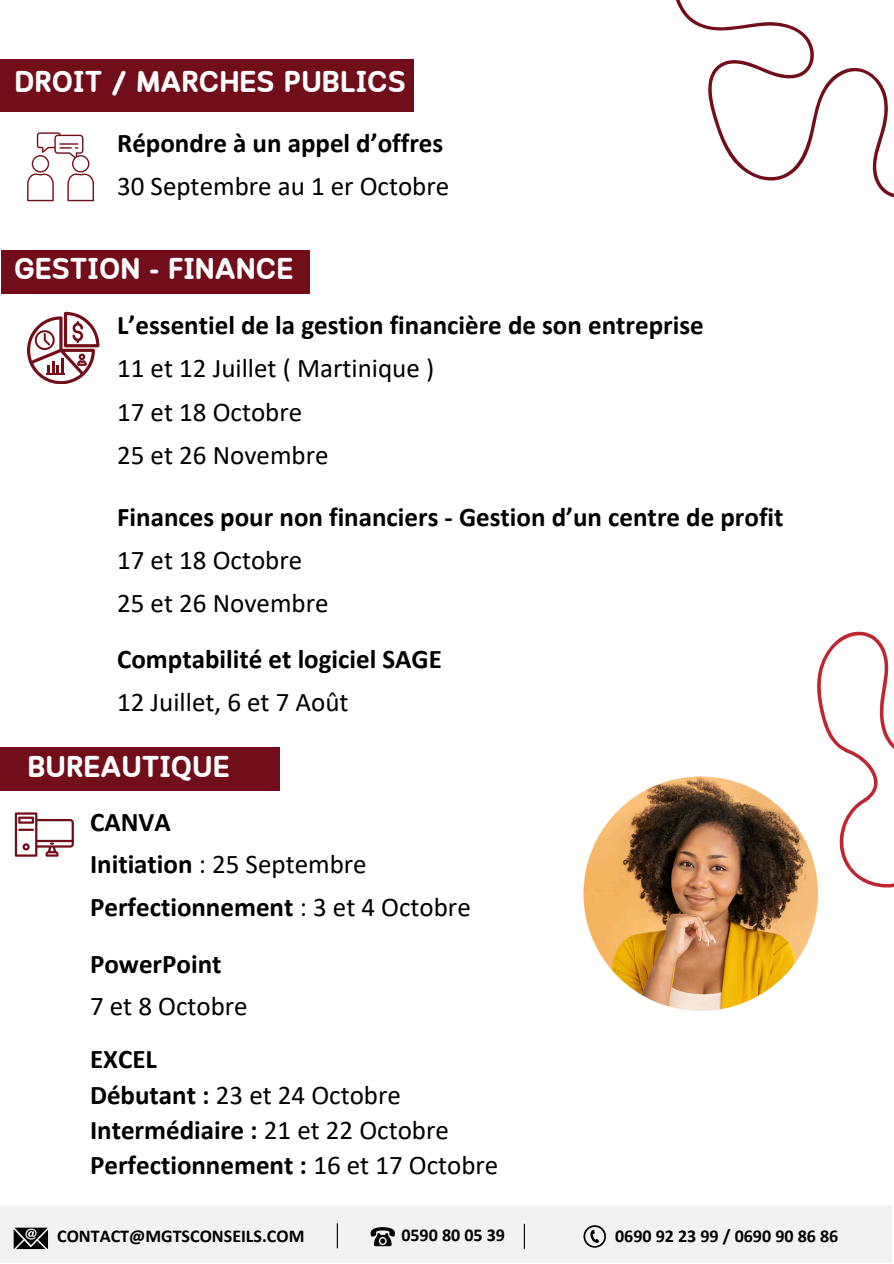
<style>
.page{position:relative;width:894px;height:1264px;background:#fff}
.page>*{position:absolute;margin:0;border:0;box-sizing:border-box;transform-origin:0 0}
.t1{font:700 30px "Cloud Soft";color:#fff}
.t2{font:700 27px/42.8px "Calibri";color:#000}
.t3{font:27px/43px "Calibri";color:#000}
.t4{font:700 18px "Calibri";color:#000}
.s1{font-weight:400}
.s2{font-weight:700}
</style>
<div class="page">
<svg style="left:676px;top:0;width:217px;height:197px"></svg>
<img style="left:583px;top:776px;width:234px;height:234px;border-radius:50%">
<div style="left:0;top:59px;width:413px;height:52px;background:#720e19"></div>
<svg style="left:27px;top:132px;width:67px;height:69px"></svg>
<svg style="left:27px;top:312px;width:72px;height:72px"></svg>
<div style="left:1px;top:250px;width:309px;height:44px;background:#720e19"></div>
<svg style="left:785px;top:631px;width:108px;height:263px"></svg>
<svg style="left:15px;top:812px;width:58px;height:44px"></svg>
<div style="left:0;top:747px;width:279px;height:44px;background:#720e19"></div>
<div style="left:0;top:1205px;width:891px;height:57px;background:#f2f2f2"></div>
<svg style="left:583px;top:1225px;width:23px;height:22px"></svg>
<svg style="left:370px;top:1227px;width:25px;height:19px"></svg>
<svg style="left:337px;top:1223px;width:1px;height:25px"></svg>
<hr style="left:523px;top:1223px;width:2px;height:25px;background:#000">
<svg style="left:14px;top:1227px;width:34px;height:21px"></svg>
<h2 class="t1" style="left:14px;top:65px;width:393px">DROIT / MARCHES PUBLICS</h2>
<p class="t2" style="left:117px;top:124px;width:333px">Répondre à un appel d’offres<br><span class="s1">30 Septembre au 1 er Octobre</span></p>
<h2 class="t1" style="left:14px;top:252px;width:281px">GESTION - FINANCE</h2>
<p class="t3" style="left:117px;top:306px;width:588px"><span class="s2">L’essentiel de la gestion financière de son entreprise<br></span>11 et 12 Juillet ( Martinique )<br>17 et 18 Octobre<br>25 et 26 Novembre</p>
<h1 class="t2" style="left:117px;top:497px;width:667px">Finances pour non financiers - Gestion d’un centre de profit<br><span class="s1">17 et 18 Octobre<br>25 et 26 Novembre</span></h1>
<p class="t2" style="left:117px;top:639px;width:326px">Comptabilité et logiciel SAGE<br><span class="s1">12 Juillet, 6 et 7 Août</span></p>
<h2 class="t1" style="left:27px;top:749px;width:204px">BUREAUTIQUE</h2>
<p class="t2" style="left:90px;top:802px;width:382px">CANVA<br>Initiation <span class="s1">: 25 Septembre<br></span>Perfectionnement <span class="s1">: 3 et 4 Octobre</span></p>
<p class="t2" style="left:90px;top:944px;width:133px">PowerPoint</p>
<p class="t3" style="left:90px;top:987px;width:159px">7 et 8 Octobre</p>
<p class="t2" style="left:90px;top:1043px;width:410px;line-height:35.2px">EXCEL<br>Débutant : <span class="s1">23 et 24 Octobre<br></span>Intermédiaire : <span class="s1">21 et 22 Octobre<br></span>Perfectionnement : <span class="s1">16 et 17 Octobre</span></p>
<h1 class="t4" style="left:57px;top:1227px;width:249px">CONTACT@MGTSCONSEILS.COM</h1>
<p class="t4" style="left:401px;top:1227px;width:105px">0590 80 05 39</p>
<h2 class="t4" style="left:615px;top:1227px;width:225px">0690 92 23 99 / 0690 90 86 86</h2>
</div>
